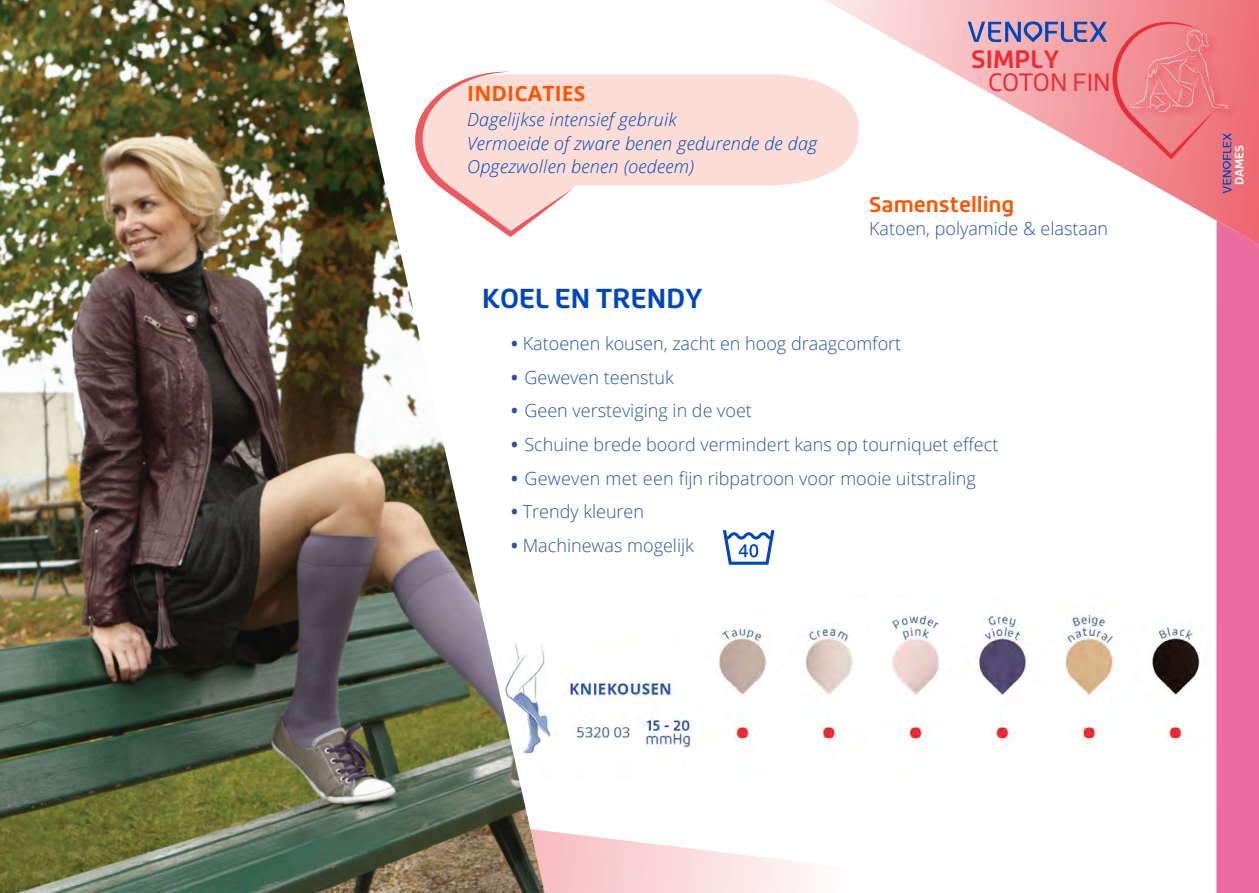
<style>
.page{position:relative;width:1259px;height:893px;background:#fff}
.page>*{position:absolute;margin:0;border:0;box-sizing:border-box;transform-origin:0 0}
.t1{font:700 27px "Roihu";color:#0047bb}
.t2{font:24.75px "Roihu";letter-spacing:-.01em;color:#e72e39}
.t3{font:700 24.75px "Roihu";color:#e72e39}
.t4{font:700 21px "Roihu";color:#f50}
.t5{font:700 21px "Open Sans";letter-spacing:.005em;color:#f50}
.t6{font:300 18px "Open Sans";color:#2a53a1}
.t7{font:italic 300 18px/23.9px "Open Sans";letter-spacing:.01em;color:#0047ba}
.t8{font:700 11.7px "Roihu";color:#fff}
.s1{font-weight:700}
</style>
<div class="page">
<img style="left:565px;top:611px;width:635px;height:138px">
<svg style="left:825px;top:0;width:434px;height:221px"></svg>
<svg style="left:723px;top:530px;width:51px;height:35px"></svg>
<div style="left:1128px;top:27px;width:110px;height:96px;background:#ef747b"></div>
<svg style="left:553px;top:832px;width:253px;height:61px"></svg>
<svg style="left:967px;top:21px;width:264px;height:172px"></svg>
<div style="left:1216px;top:221px;width:43px;height:672px;background:#ea6d9d"></div>
<svg style="left:575px;top:74px;width:284px;height:147px;fill:#fbdcd6"></svg>
<svg style="left:553px;top:74px;width:22px;height:131px;background:#fbddd7"></svg>
<img style="left:0;top:0;width:553px;height:893px">
<p class="t5" style="left:467px;top:78px;width:120px">INDICATIES</p>
<p class="t7" style="left:467px;top:107px;width:352px">Dagelijkse intensief gebruik<br>Vermoeide of zware benen gedurende de dag<br>Opgezwollen benen (oedeem)</p>
<h2 class="t3" style="left:971px;top:44px;width:90px">SIMPLY</h2>
<h2 class="t2" style="left:988px;top:68px;width:124px">COTON FIN</h2>
<p class="t4" style="left:869px;top:193px;width:147px">Samenstelling</p>
<p class="t6" style="left:869px;top:216px;width:241px">Katoen, polyamide &amp; elastaan</p>
<h1 class="t1" style="left:482px;top:283px;width:222px">KOEL EN TRENDY</h1>
<p class="t6" style="left:511px;top:331px;width:391px"><span class="s1">•</span> Katoenen kousen, zacht en hoog draagcomfort</p>
<p class="t6" style="left:511px;top:365px;width:164px"><span class="s1">•</span> Geweven teenstuk</p>
<p class="t6" style="left:511px;top:399px;width:242px"><span class="s1">•</span> Geen versteviging in de voet</p>
<p class="t6" style="left:511px;top:432px;width:488px"><span class="s1">•</span> Schuine brede boord vermindert kans op tourniquet effect</p>
<p class="t6" style="left:511px;top:466px;width:466px"><span class="s1">•</span> Geweven met een fijn ribpatroon voor mooie uitstraling</p>
<p class="t6" style="left:511px;top:499px;width:134px"><span class="s1">•</span> Trendy kleuren</p>
<p class="t6" style="left:511px;top:533px;width:184px"><span class="s1">•</span> Machinewas mogelijk</p>
<p class="t8" style="left:1232px;top:185px;width:42px;rotate:-90deg">DAMES</p>
</div>
